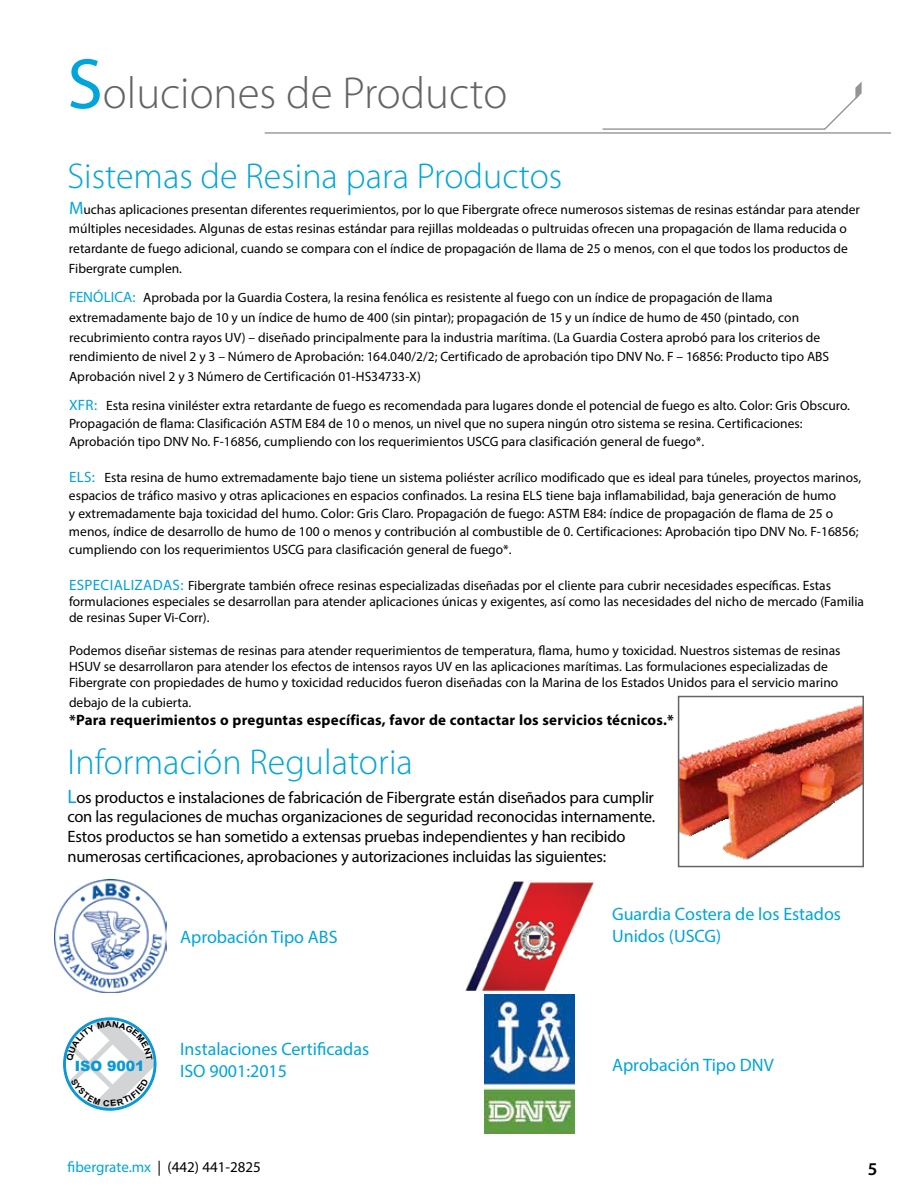
<style>
.page{position:relative;width:918px;height:1188px;background:#fff}
.page>*{position:absolute;margin:0;border:0;box-sizing:border-box;transform-origin:0 0}
.t1{font:300 45px "Myriad Pro";color:#636466}
.t2{font:300 36px "Myriad Pro";color:#00a5d9}
.t3{font:18px/21.6px "Myriad Pro";color:#00a5d9}
.t4{font:600 18px "Myriad Pro";color:#000}
.t5{font:16.5px/19.8px "Myriad Pro";letter-spacing:-.015em;color:#000}
.t6{font:700 15px "Myriad Pro";letter-spacing:.015em;color:#000}
.t7{font:15px "Myriad Pro";color:#000}
.t8{font:900 14.1px "Arial";color:#0999d6}
.t9{font:13.5px/19.8px "Myriad Pro";color:#000}
.s1{font-weight:400;font-size:72px;color:#00a5d9}
.s2{font-size:18px;color:#00a5d9}
.s3{font-size:15px;color:#00a5d9}
.s4{font-size:15px;color:#00a2d7}
.s5{font-size:19.5px;color:#00a5d9}
.s6{color:#00a5d9}
</style>
<div class="page">
<hr style="left:265px;top:132px;width:626px;height:2px;background:#949495">
<hr style="left:603px;top:128px;width:222px;height:2px;background:#949495">
<svg style="left:823px;top:82px;width:39px;height:48px"></svg>
<img style="left:681px;top:705px;width:180px;height:155px">
<div style="left:678px;top:696px;width:186px;height:171px;border:2px solid #636466"></div>
<img style="left:54px;top:880px;width:112px;height:112px">
<img style="left:485px;top:994px;width:89px;height:140px">
<img style="left:465px;top:880px;width:129px;height:112px">
<svg style="left:64px;top:1019px;width:91px;height:90px"></svg>
<h1 class="t1" style="left:67px;top:66px;width:441px"><span class="s1">S</span>oluciones de Producto</h1>
<h2 class="t2" style="left:68px;top:155px;width:496px">Sistemas de Resina para Productos</h2>
<p class="t9" style="left:69px;top:199px;width:792px"><span class="s2">M</span>uchas aplicaciones presentan diferentes requerimientos, por lo que Fibergrate ofrece numerosos sistemas de resinas estándar para atender múltiples necesidades. Algunas de estas resinas estándar para rejillas moldeadas o pultruidas ofrecen una propagación de llama reducida o retardante de fuego adicional, cuando se compara con el índice de propagación de llama de 25 o menos, con el que todos los productos de Fibergrate cumplen.</p>
<p class="t9" style="left:69px;top:287px;width:762px"><span class="s3">FENÓLICA:</span> Aprobada por la Guardia Costera, la resina fenólica es resistente al fuego con un índice de propagación de llama extremadamente bajo de 10 y un índice de humo de 400 (sin pintar); propagación de 15 y un índice de humo de 450 (pintado, con recubrimiento contra rayos UV) – diseñado principalmente para la industria marítima. (La Guardia Costera aprobó para los criterios de rendimiento de nivel 2 y 3 – Número de Aprobación: 164.040/2/2; Certificado de aprobación tipo DNV No. F – 16856: Producto tipo ABS Aprobación nivel 2 y 3 Número de Certificación 01-HS34733-X)</p>
<p class="t9" style="left:69px;top:396px;width:783px;line-height:18px"><span class="s4">XFR:</span> Esta resina viniléster extra retardante de fuego es recomendada para lugares donde el potencial de fuego es alto. Color: Gris Obscuro.<br>Propagación de flama: Clasificación ASTM E84 de 10 o menos, un nivel que no supera ningún otro sistema se resina. Certificaciones:<br>Aprobación tipo DNV No. F-16856, cumpliendo con los requerimientos USCG para clasificación general de fuego*.</p>
<p class="t9" style="left:69px;top:468px;width:794px;line-height:18px"><span class="s4">ELS:</span> Esta resina de humo extremadamente bajo tiene un sistema poliéster acrílico modificado que es ideal para túneles, proyectos marinos, espacios de tráfico masivo y otras aplicaciones en espacios confinados. La resina ELS tiene baja inflamabilidad, baja generación de humo<br>y extremadamente baja toxicidad del humo. Color: Gris Claro. Propagación de fuego: ASTM E84: índice de propagación de flama de 25 o menos, índice de desarrollo de humo de 100 o menos y contribución al combustible de 0. Certificaciones: Aprobación tipo DNV No. F-16856; cumpliendo con los requerimientos USCG para clasificación general de fuego*.</p>
<p class="t9" style="left:69px;top:577px;width:797px;line-height:16.2px"><span class="s4">ESPECIALIZADAS:</span> Fibergrate también ofrece resinas especializadas diseñadas por el cliente para cubrir necesidades específicas. Estas formulaciones especiales se desarrollan para atender aplicaciones únicas y exigentes, así como las necesidades del nicho de mercado (Familia de resinas Super Vi-Corr).</p>
<p class="t9" style="left:69px;top:642px;width:773px;line-height:16.2px">Podemos diseñar sistemas de resinas para atender requerimientos de temperatura, flama, humo y toxicidad. Nuestros sistemas de resinas<br>HSUV se desarrollaron para atender los efectos de intensos rayos UV en las aplicaciones marítimas. Las formulaciones especializadas de<br>Fibergrate con propiedades de humo y toxicidad reducidos fueron diseñadas con la Marina de los Estados Unidos para el servicio marino</p>
<p class="t9" style="left:69px;top:692px;width:124px">debajo de la cubierta.</p>
<p class="t6" style="left:69px;top:710px;width:607px">*Para requerimientos o preguntas específicas, favor de contactar los servicios técnicos.*</p>
<h2 class="t2" style="left:68px;top:740px;width:347px">Información Regulatoria</h2>
<p class="t5" style="left:68px;top:787px;width:589px"><span class="s5">L</span>os productos e instalaciones de fabricación de Fibergrate están diseñados para cumplir con las regulaciones de muchas organizaciones de seguridad reconocidas internamente.<br>Estos productos se han sometido a extensas pruebas independientes y han recibido numerosas certificaciones, aprobaciones y autorizaciones incluidas las siguientes:</p>
<h3 class="t3" style="left:180px;top:926px;width:159px">Aprobación Tipo ABS</h3>
<p class="t8" style="left:75px;top:1056px;width:71px">ISO 9001</p>
<h3 class="t3" style="left:180px;top:1038px;width:191px">Instalaciones Certificadas<br>ISO 9001:2015</h3>
<h3 class="t3" style="left:612px;top:903px;width:231px">Guardia Costera de los Estados<br>Unidos (USCG)</h3>
<h3 class="t3" style="left:612px;top:1054px;width:163px">Aprobación Tipo DNV</h3>
<p class="t7" style="left:68px;top:1158px;width:195px"><span class="s6">fibergrate.mx</span> | (442) 441-2825</p>
<h3 class="t4" style="left:868px;top:1157px;width:11px">5</h3>
</div>
